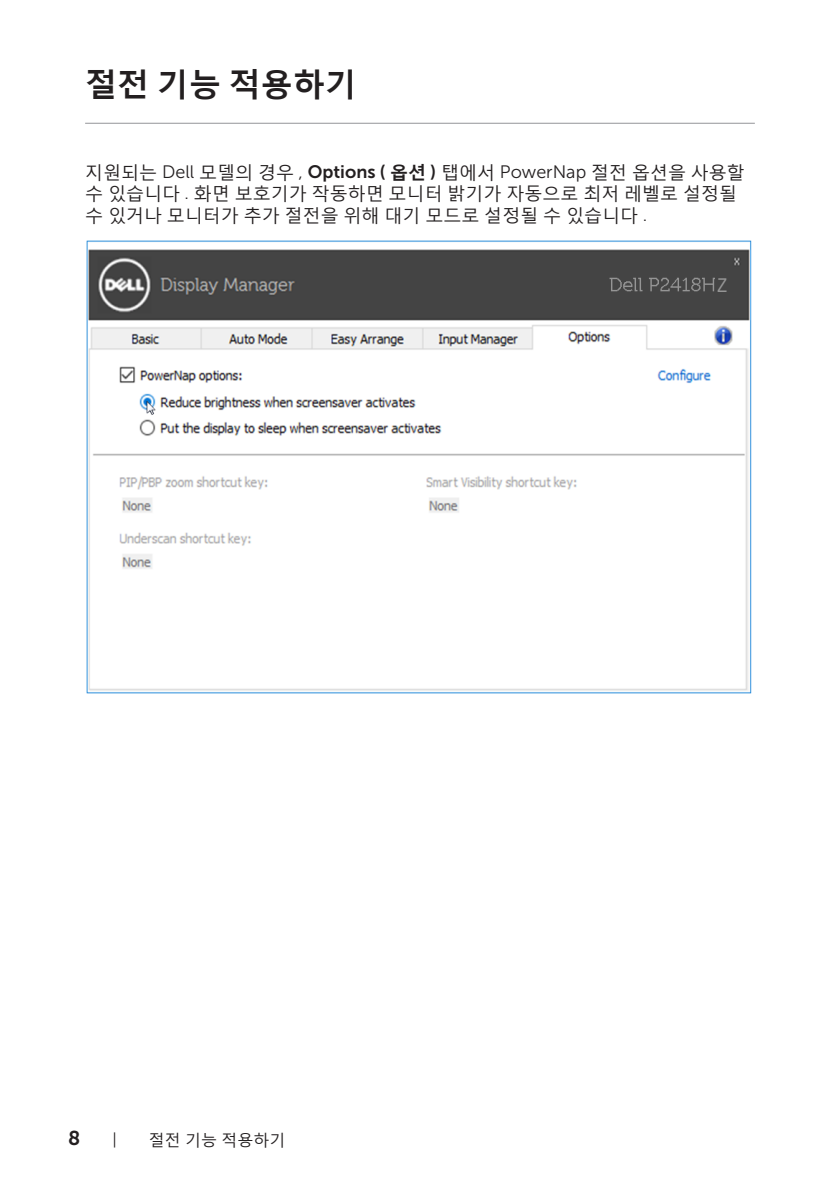
<style>
.page{position:relative;width:840px;height:1191px;background:#fff}
.page>*{position:absolute;margin:0;border:0;box-sizing:border-box;transform-origin:0 0}
.Contents{font:700 32px "Malgun Gothic";color:#231f20}
.t1{font:20px "Museo Sans For Dell 700";color:#231f20}
.t2{font:19px "Arial Narrow";color:#959595}
.text{font:18px/21.6px "Malgun Gothic";color:#231f20}
.t3{font:16px "Malgun Gothic";color:#231f20}
.t4{font:16px "Museo Sans For Dell 300";color:#231f20}
.s1{font-family:"Museo Sans For Dell 300"}
.s2{font-family:"Museo Sans For Dell 700"}
.s3{font-weight:700}
</style>
<div class="page">
<hr style="left:85px;top:123px;width:669px;height:1px;background:#939598">
<img style="left:86px;top:240px;width:666px;height:454px">
<div style="left:715px;top:275px;width:14px;height:18px;background:#444"></div>
<p class="Contents" style="left:85px;top:63px;width:273px">절전 기능 적용하기</p>
<p class="text" style="left:85px;top:161px;width:661px">지원되는 <span class="s1">Dell</span> 모델의 경우 <span class="s1">,</span> <span class="s2">Options (</span> <span class="s3">옵션</span> <span class="s2">)</span> 탭에서 <span class="s1">PowerNap</span> 절전 옵션을 사용할 수 있습니다 <span class="s1">.</span> 화면 보호기가 작동하면 모니터 밝기가 자동으로 최저 레벨로 설정될 수 있거나 모니터가 추가 절전을 위해 대기 모드로 설정될 수 있습니다 <span class="s1">.</span></p>
<p class="t1" style="left:68px;top:1126px;width:14px">8</p>
<p class="t4" style="left:112px;top:1130px;width:6px">|</p>
<p class="t3" style="left:149px;top:1129px;width:138px">절전 기능 적용하기</p>
<p class="t2" style="left:717px;top:271px;width:11px">Z</p>
</div>
